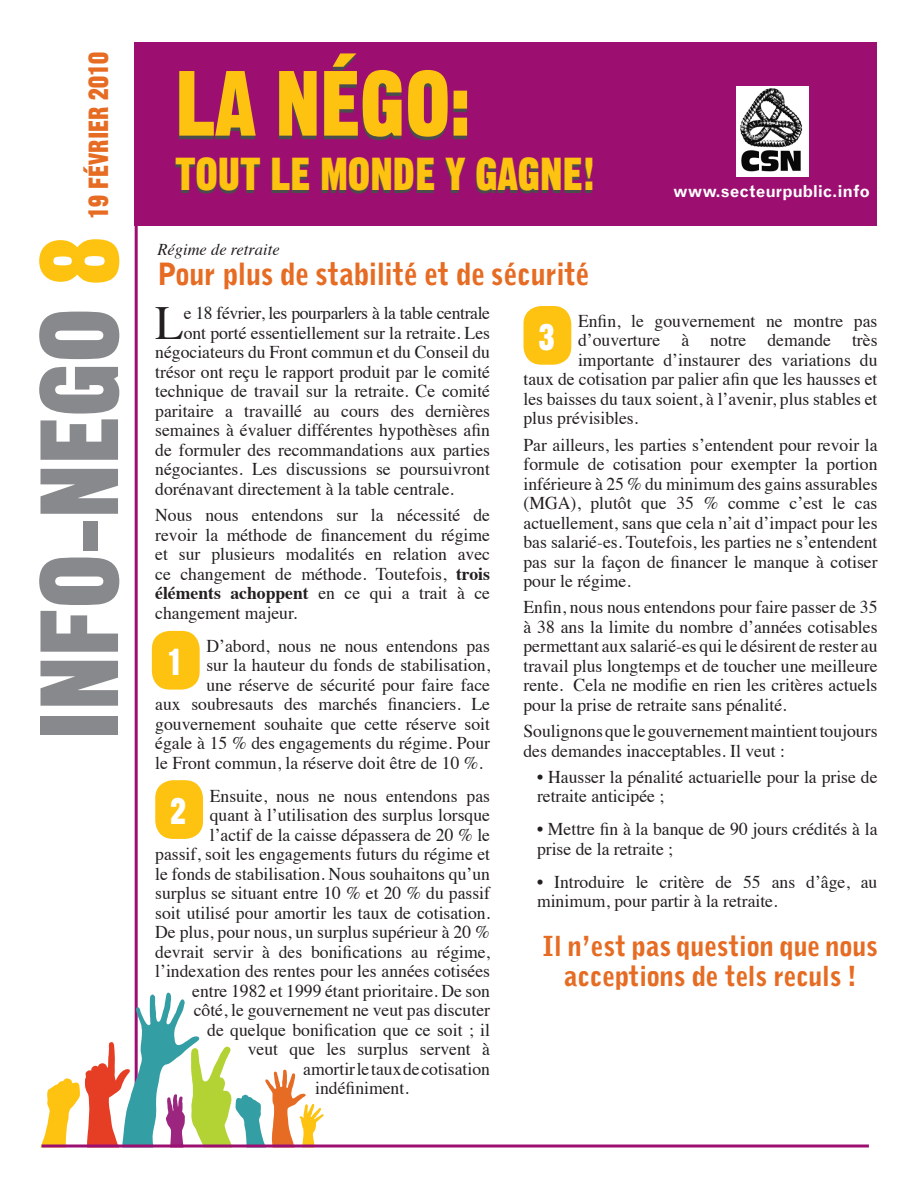
<style>
.page{position:relative;width:918px;height:1188px;background:#fff}
.page>*{position:absolute;margin:0;border:0;box-sizing:border-box;transform-origin:0 0}
.t1{font:108px "Gothic Thirteen Std";color:#87898c}
.t2{font:90px "Gothic Thirteen Std";color:#fec210}
.t3{font:47.4px "Times";color:#231f20}
.t4{font:45px "Gothic Thirteen Std";color:#fec210}
.t5{font:36px "Gothic Thirteen Std";color:#fff}
.t6{font:900 30px "Grotesque MT Std";letter-spacing:-.025em;color:#e66c24}
.t7{font:900 27px/30px "Grotesque MT Std";letter-spacing:-.005em;color:#e66c24;text-align:center}
.t8{font:27px "Gothic Thirteen Std";color:#e66c24}
.t9{font:18px/19.5px "Times";color:#231f20}
.t10{font:18px "Times";letter-spacing:-.02em;color:#231f20}
.t11{font:700 16.5px "Grotesque MT Std";letter-spacing:-.015em;color:#fff}
.t12{font:italic 16.5px "Times";color:#231f20}
.s1{color:#fec210}
.s2{font-weight:700}
</style>
<div class="page">
<div style="left:135px;top:42px;width:742px;height:184px;background:#9c0f71"></div>
<hr style="left:135px;top:100px;width:3px;height:1036px;background:#9c0f71">
<img style="left:736px;top:86px;width:72px;height:90px">
<div style="left:155px;top:780px;width:48px;height:59px;background:#fec210;border-radius:18px"></div>
<svg style="left:41px;top:993px;width:283px;height:154px"></svg>
<div style="left:524px;top:306px;width:47px;height:59px;background:#fec210;border-radius:18px"></div>
<div style="left:152px;top:631px;width:48px;height:59px;background:#fec210;border-radius:18px"></div>
<svg style="left:42px;top:1144px;width:827px;height:4px;background:#b1458c"></svg>
<p class="t8" style="left:82px;top:219px;width:168px;rotate:-90deg">19 FÉVRIER 2010</p>
<p class="t1" style="left:13px;top:740px;width:505px;rotate:-90deg">INFO-NEGO <span class="s1">8</span></p>
<p class="t2" style="left:176px;top:48px;width:296px">LA NÉGO:</p>
<p class="t4" style="left:176px;top:146px;width:421px">TOUT LE MONDE Y GAGNE!</p>
<p class="t12" style="left:158px;top:235px;width:124px">Régime de retraite</p>
<p class="t6" style="left:158px;top:256px;width:433px">Pour plus de stabilité et de sécurité</p>
<p class="t11" style="left:673px;top:182px;width:198px">www.secteurpublic.info</p>
<p class="t3" style="left:155px;top:279px;width:30px">L</p>
<p class="t10" style="left:184px;top:297px;width:308px">e 18 février, les pourparlers à la table centrale</p>
<p class="t9" style="left:184px;top:322px;width:308px">ont porté essentiellement sur la retraite. Les</p>
<p class="t9" style="left:155px;top:341px;width:336px">négociateurs du Front commun et du Conseil du</p>
<p class="t9" style="left:155px;top:361px;width:336px">trésor ont reçu le rapport produit par le comité</p>
<p class="t9" style="left:155px;top:380px;width:336px">technique de travail sur la retraite. Ce comité</p>
<p class="t9" style="left:155px;top:400px;width:336px">paritaire a travaillé au cours des dernières</p>
<p class="t9" style="left:155px;top:419px;width:336px">semaines à évaluer différentes hypothèses afin</p>
<p class="t9" style="left:155px;top:439px;width:336px">de formuler des recommandations aux parties</p>
<p class="t9" style="left:155px;top:458px;width:336px">négociantes. Les discussions se poursuivront</p>
<p class="t9" style="left:155px;top:478px;width:300px">dorénavant directement à la table centrale.</p>
<p class="t9" style="left:155px;top:504px;width:336px;text-align:justify">Nous nous entendons sur la nécessité de revoir la méthode de financement du régime et sur plusieurs modalités en relation avec ce changement de méthode. Toutefois, <span class="s2">trois éléments achoppent</span> en ce qui a trait à ce changement majeur.</p>
<p class="t9" style="left:206px;top:634px;width:285px">D’abord, nous ne nous entendons pas</p>
<p class="t9" style="left:206px;top:654px;width:285px">sur la hauteur du fonds de stabilisation,</p>
<p class="t9" style="left:206px;top:673px;width:285px">une réserve de sécurité pour faire face</p>
<p class="t9" style="left:155px;top:693px;width:336px">aux soubresauts des marchés financiers. Le</p>
<p class="t9" style="left:155px;top:712px;width:336px">gouvernement souhaite que cette réserve soit</p>
<p class="t9" style="left:155px;top:732px;width:336px">égale à 15 % des engagements du régime. Pour</p>
<p class="t9" style="left:155px;top:751px;width:329px">le Front commun, la réserve doit être de 10 %.</p>
<p class="t5" style="left:170px;top:789px;width:17px">2</p>
<p class="t5" style="left:167px;top:640px;width:17px">1</p>
<p class="t9" style="left:210px;top:784px;width:282px">Ensuite, nous ne nous entendons pas</p>
<p class="t9" style="left:210px;top:804px;width:282px">quant à l’utilisation des surplus lorsque</p>
<p class="t9" style="left:210px;top:823px;width:282px">l’actif de la caisse dépassera de 20 % le</p>
<p class="t9" style="left:155px;top:843px;width:336px">passif, soit les engagements futurs du régime et</p>
<p class="t9" style="left:155px;top:862px;width:336px">le fonds de stabilisation. Nous souhaitons qu’un</p>
<p class="t9" style="left:155px;top:882px;width:336px">surplus se situant entre 10 % et 20 % du passif</p>
<p class="t9" style="left:155px;top:901px;width:336px">soit utilisé pour amortir les taux de cotisation.</p>
<p class="t9" style="left:155px;top:921px;width:336px">De plus, pour nous, un surplus supérieur à 20 %</p>
<p class="t9" style="left:155px;top:940px;width:336px">devrait servir à des bonifications au régime,</p>
<p class="t9" style="left:155px;top:960px;width:336px">l’indexation des rentes pour les années cotisées</p>
<p class="t9" style="left:192px;top:979px;width:299px">entre 1982 et 1999 étant prioritaire. De son</p>
<p class="t9" style="left:194px;top:999px;width:298px">côté, le gouvernement ne veut pas discuter</p>
<p class="t9" style="left:207px;top:1018px;width:284px">de quelque bonification que ce soit ; il</p>
<p class="t9" style="left:248px;top:1038px;width:244px">veut que les surplus servent à</p>
<p class="t9" style="left:303px;top:1057px;width:188px">amortir le taux de cotisation</p>
<p class="t9" style="left:315px;top:1077px;width:95px">indéfiniment.</p>
<p class="t9" style="left:578px;top:309px;width:301px">Enfin, le gouvernement ne montre pas</p>
<p class="t9" style="left:578px;top:329px;width:301px">d’ouverture à notre demande très</p>
<p class="t9" style="left:578px;top:348px;width:301px">importante d’instaurer des variations du</p>
<p class="t9" style="left:524px;top:368px;width:355px">taux de cotisation par palier afin que les hausses et</p>
<p class="t9" style="left:524px;top:387px;width:356px">les baisses du taux soient, à l’avenir, plus stables et</p>
<p class="t9" style="left:524px;top:407px;width:116px">plus prévisibles.</p>
<p class="t9" style="left:524px;top:433px;width:356px;text-align:justify">Par ailleurs, les parties s’entendent pour revoir la formule de cotisation pour exempter la portion inférieure à 25 % du minimum des gains assurables (MGA), plutôt que 35 % comme c’est le cas actuellement, sans que cela n’ait d’impact pour les bas salarié-es. Toutefois, les parties ne s’entendent pas sur la façon de financer le manque à cotiser pour le régime.</p>
<p class="t9" style="left:524px;top:596px;width:356px;text-align:justify">Enfin, nous nous entendons pour faire passer de 35 à 38 ans la limite du nombre d’années cotisables permettant aux salarié-es qui le désirent de rester au travail plus longtemps et de toucher une meilleure rente. Cela ne modifie en rien les critères actuels pour la prise de retraite sans pénalité.</p>
<p class="t9" style="left:524px;top:720px;width:356px">Soulignons que le gouvernement maintient toujours des demandes inacceptables. Il veut :</p>
<p class="t9" style="left:537px;top:765px;width:342px">• Hausser la pénalité actuarielle pour la prise de retraite anticipée ;</p>
<p class="t9" style="left:537px;top:818px;width:342px">• Mettre fin à la banque de 90 jours crédités à la prise de la retraite ;</p>
<p class="t9" style="left:537px;top:870px;width:342px">• Introduire le critère de 55 ans d’âge, au minimum, pour partir à la retraite.</p>
<p class="t5" style="left:539px;top:315px;width:17px">3</p>
<p class="t7" style="left:543px;top:931px;width:336px">Il n’est pas question que nous acceptions de tels reculs !</p>
</div>
